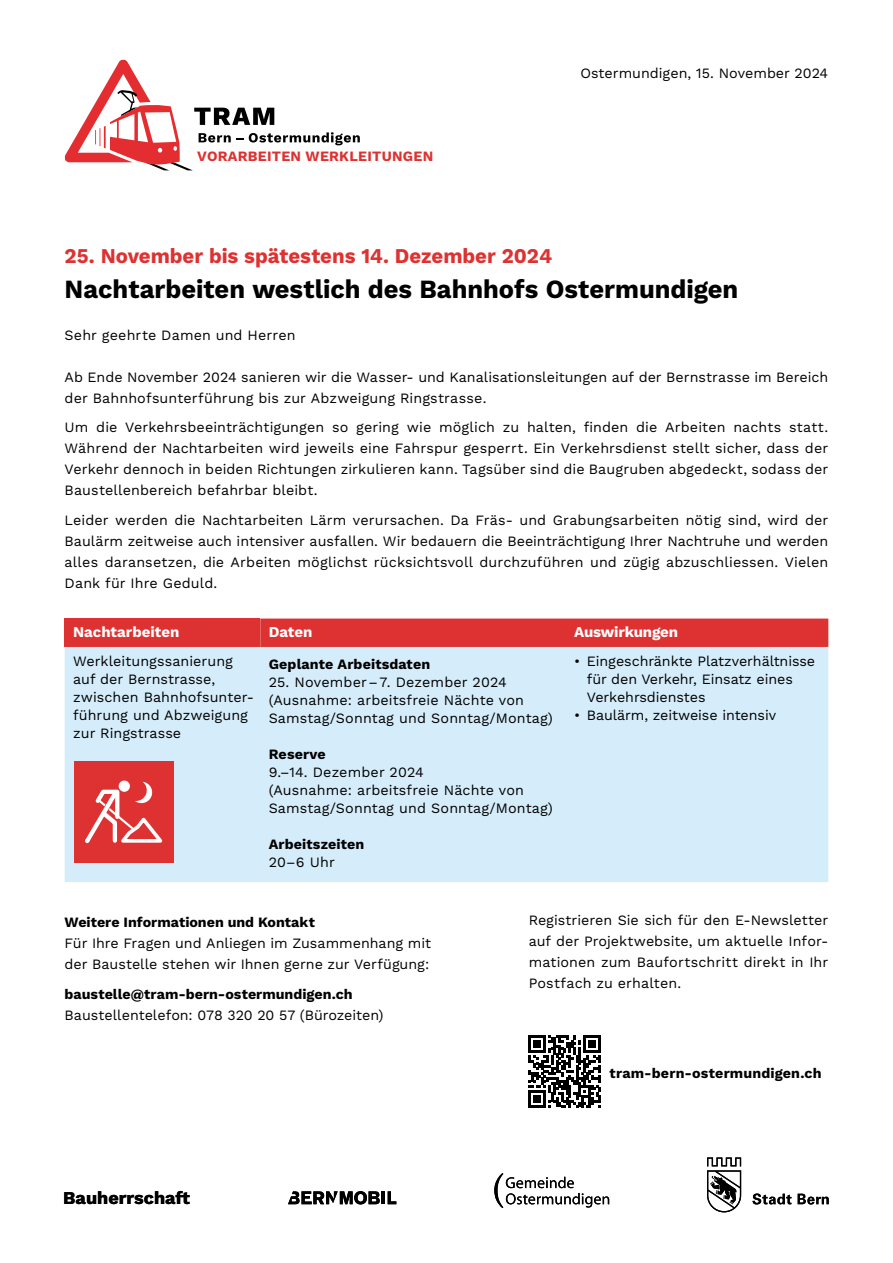
<style>
.page{position:relative;width:893px;height:1263px;background:#fff}
.page>*{position:absolute;margin:0;border:0;box-sizing:border-box;transform-origin:0 0}
.t1{font:700 26.25px "Work Sans";color:#000}
.t2{font:700 21px "Work Sans";color:#dd3231}
.t3{font:700 18px "Work Sans";color:#000}
.t4{font:700 15px "Work Sans";letter-spacing:-.005em;color:#fff}
.t5{font:14.25px/21px "Work Sans";letter-spacing:.005em;color:#000}
.t6{font:700 14.25px "Work Sans";letter-spacing:.005em;color:#000}
.t7{font:700 14.25px "Work Sans";letter-spacing:.015em;color:#dd3231}
</style>
<div class="page">
<svg style="left:707px;top:1157px;width:34px;height:55px"></svg>
<svg style="left:753px;top:1193px;width:38px;height:11px"></svg>
<svg style="left:798px;top:1194px;width:31px;height:10px"></svg>
<svg style="left:288px;top:1191px;width:108px;height:13px"></svg>
<svg style="left:494px;top:1173px;width:115px;height:35px"></svg>
<svg style="left:65px;top:60px;width:295px;height:110px"></svg>
<div style="left:197px;top:148px;width:270px;height:13px;background:#fff"></div>
<svg style="left:529px;top:1035px;width:72px;height:72px"></svg>
<div style="left:65px;top:618px;width:195px;height:29px;background:#dd3231"></div>
<svg style="left:260px;top:618px;width:568px;height:29px;background:#dd3635"></svg>
<div style="left:65px;top:647px;width:763px;height:235px;background:#d5edfa"></div>
<div style="left:74px;top:761px;width:100px;height:101px;background:#dd3231"></div>
<svg style="left:85px;top:782px;width:78px;height:62px"></svg>
<p class="t7" style="left:197px;top:145px;width:237px">VORARBEITEN WERKLEITUNGEN</p>
<p class="t5" style="left:580px;top:64px;width:249px">Ostermundigen, 15. November 2024</p>
<h2 class="t2" style="left:65px;top:240px;width:489px">25. November bis spätestens 14. Dezember 2024</h2>
<h1 class="t1" style="left:65px;top:269px;width:675px">Nachtarbeiten westlich des Bahnhofs Ostermundigen</h1>
<p class="t5" style="left:65px;top:325px;width:232px">Sehr geehrte Damen und Herren</p>
<p class="t5" style="left:65px;top:367px;width:765px">Ab Ende November 2024 sanieren wir die Wasser- und Kanalisationsleitungen auf der Bernstrasse im Bereich der Bahnhofsunterführung bis zur Abzweigung Ringstrasse.</p>
<p class="t5" style="left:65px;top:418px;width:765px;text-align:justify">Um die Verkehrsbeeinträchtigungen so gering wie möglich zu halten, finden die Arbeiten nachts statt.<br>Während der Nachtarbeiten wird jeweils eine Fahrspur gesperrt. Ein Verkehrsdienst stellt sicher, dass der Verkehr dennoch in beiden Richtungen zirkulieren kann. Tagsüber sind die Baugruben abgedeckt, sodass der Baustellenbereich befahrbar bleibt.</p>
<p class="t5" style="left:65px;top:510px;width:765px;text-align:justify">Leider werden die Nachtarbeiten Lärm verursachen. Da Fräs- und Grabungsarbeiten nötig sind, wird der Baulärm zeitweise auch intensiver ausfallen. Wir bedauern die Beeinträchtigung Ihrer Nachtruhe und werden alles daransetzen, die Arbeiten möglichst rücksichtsvoll durchzuführen und zügig abzuschliessen. Vielen Dank für Ihre Geduld.</p>
<p class="t4" style="left:73px;top:620px;width:108px">Nachtarbeiten</p>
<p class="t4" style="left:269px;top:620px;width:45px">Daten</p>
<p class="t4" style="left:574px;top:620px;width:106px">Auswirkungen</p>
<p class="t5" style="left:73px;top:653px;width:182px;line-height:18px">Werkleitungssanierung auf der Bernstrasse, zwischen Bahnhofsunter&shy;führung und Abzweigung zur Ringstrasse</p>
<p class="t6" style="left:269px;top:653px;width:163px">Geplante Arbeitsdaten</p>
<p class="t5" style="left:587px;top:653px;width:230px;line-height:18px;text-indent:-13px">• Eingeschränkte Platzverhältnisse für den Verkehr, Einsatz eines<br>Verkehrsdienstes</p>
<p class="t5" style="left:574px;top:705px;width:204px">• Baulärm, zeitweise intensiv</p>
<p class="t5" style="left:269px;top:673px;width:286px;line-height:18px">25. November–7. Dezember 2024 (Ausnahme: arbeitsfreie Nächte von<br>Samstag/Sonntag und Sonntag/Montag)</p>
<p class="t6" style="left:269px;top:743px;width:58px">Reserve</p>
<p class="t5" style="left:269px;top:763px;width:286px;line-height:18px">9.–14. Dezember 2024<br>(Ausnahme: arbeitsfreie Nächte von<br>Samstag/Sonntag und Sonntag/Montag)</p>
<p class="t6" style="left:269px;top:833px;width:97px">Arbeitszeiten</p>
<p class="t5" style="left:269px;top:852px;width:68px">20–6 Uhr</p>
<p class="t6" style="left:65px;top:911px;width:252px">Weitere Informationen und Kontakt</p>
<p class="t5" style="left:65px;top:933px;width:368px">Für Ihre Fragen und Anliegen im Zusammenhang mit der Baustelle stehen wir Ihnen gerne zur Verfügung:</p>
<p class="t6" style="left:65px;top:983px;width:289px">baustelle@tram-bern-ostermundigen.ch</p>
<p class="t5" style="left:65px;top:1005px;width:320px">Baustellentelefon: 078 320 20 57 (Bürozeiten)</p>
<p class="t3" style="left:63px;top:1184px;width:128px">Bauherrschaft</p>
<p class="t5" style="left:529px;top:910px;width:301px;text-align:justify">Registrieren Sie sich für den E-Newsletter auf der Projektwebsite, um aktuelle Infor&shy;mationen zum Baufortschritt direkt in Ihr Postfach zu erhalten.</p>
<p class="t6" style="left:609px;top:1062px;width:214px">tram-bern-ostermundigen.ch</p>
</div>
